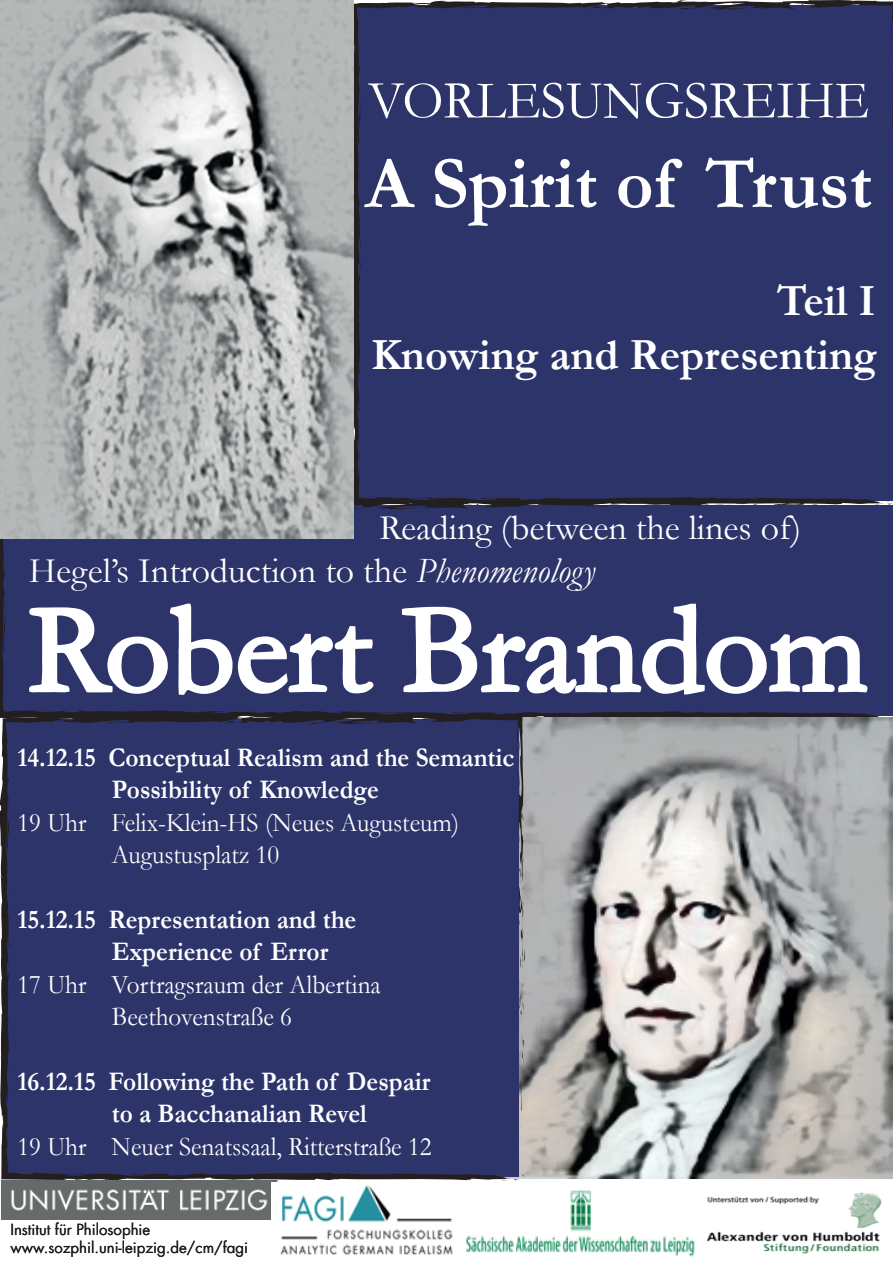
<style>
.page{position:relative;width:893px;height:1263px;background:#fff}
.page>*{position:absolute;margin:0;border:0;box-sizing:border-box;transform-origin:0 0}
.t1{font:127.5px "Garamond";color:#fff}
.t2{font:700 75px "Garamond";color:#fff}
.t3{font:54px "Garamond";color:#fff}
.t4{font:700 45px/54px "Garamond";color:#fff;text-align:right}
.t5{font:36px/43.2px "Garamond";color:#fff}
.t6{font:700 27px/32.4px "Garamond";color:#fff;scale:.93 1}
.t7{font:27px/32.4px "Garamond";color:#fff;scale:.93 1}
.t8{font:15px/18px "Futura";color:#231f20}
.s1{font-style:italic}
</style>
<div class="page">
<div style="left:0;top:505px;width:885px;height:213px;background:#2c346a"></div>
<svg style="left:128px;top:710px;width:7px;height:2px"></svg>
<svg style="left:576px;top:505px;width:53px;height:2px"></svg>
<svg style="left:354px;top:507px;width:10px;height:2px"></svg>
<svg style="left:59px;top:710px;width:12px;height:1px"></svg>
<img style="left:523px;top:718px;width:370px;height:460px">
<svg style="left:26px;top:601px;width:350px;height:96px"></svg>
<svg style="left:682px;top:505px;width:64px;height:1px"></svg>
<div style="left:354px;top:0;width:539px;height:505px;background:#2c346a"></div>
<svg style="left:410px;top:5px;width:15px;height:3px"></svg>
<svg style="left:892px;top:190px;width:1px;height:43px"></svg>
<svg style="left:891px;top:35px;width:1px;height:22px"></svg>
<svg style="left:679px;top:8px;width:17px;height:1px"></svg>
<svg style="left:874px;top:499px;width:19px;height:6px"></svg>
<svg style="left:523px;top:1033px;width:1px;height:35px"></svg>
<svg style="left:523px;top:975px;width:2px;height:42px"></svg>
<div style="left:0;top:714px;width:523px;height:466px;background:#2c346a"></div>
<svg style="left:55px;top:719px;width:15px;height:4px"></svg>
<svg style="left:399px;top:601px;width:481px;height:368px;background:#7b7e95"></svg>
<svg style="left:308px;top:722px;width:17px;height:2px"></svg>
<svg style="left:514px;top:1172px;width:9px;height:8px"></svg>
<svg style="left:8px;top:957px;width:2px;height:10px"></svg>
<img style="left:707px;top:1192px;width:175px;height:62px">
<img style="left:2px;top:1180px;width:276px;height:39px">
<img style="left:0;top:0;width:354px;height:539px">
<img style="left:465px;top:1190px;width:230px;height:66px">
<img style="left:271px;top:1182px;width:182px;height:73px">
<h3 class="t3" style="left:368px;top:64px;width:502px">VORLESUNGSREIHE</h3>
<h2 class="t2" style="left:365px;top:133px;width:508px">A Spirit of Trust</h2>
<h3 class="t4" style="left:371px;top:274px;width:507px">Teil I<br>Knowing and Representing</h3>
<h3 class="t5" style="left:29px;top:505px;width:774px;text-indent:351px">Reading (between the lines of)<br>Hegel’s Introduction to the <span class="s1">Phenomenology</span></h3>
<h1 class="t1" style="left:29px;top:564px;width:840px">Robert Brandom</h1>
<p class="t6" style="left:112px;top:741px;width:434px;text-indent:-94px">14.12.15 Conceptual Realism and the Semantic<br>Possibility of Knowledge</p>
<p class="t7" style="left:112px;top:805px;width:375px;text-indent:-94px">19 Uhr Felix-Klein-HS (Neues Augusteum)<br>Augustusplatz 10</p>
<p class="t6" style="left:112px;top:903px;width:264px;text-indent:-94px">15.12.15 Representation and the<br>Experience of Error</p>
<p class="t7" style="left:17px;top:967px;width:392px;text-align:center">17 Uhr Vortragsraum der Albertina<br>Beethovenstraße 6</p>
<p class="t6" style="left:112px;top:1065px;width:344px;text-indent:-94px">16.12.15 Following the Path of Despair to a Bacchanalian Revel</p>
<p class="t7" style="left:17px;top:1129px;width:447px">19 Uhr Neuer Senatssaal, Ritterstraße 12</p>
<p class="t8" style="left:10px;top:1220px;width:239px">Institut für Philosophie www.sozphil.uni-leipzig.de/cm/fagi</p>
</div>
